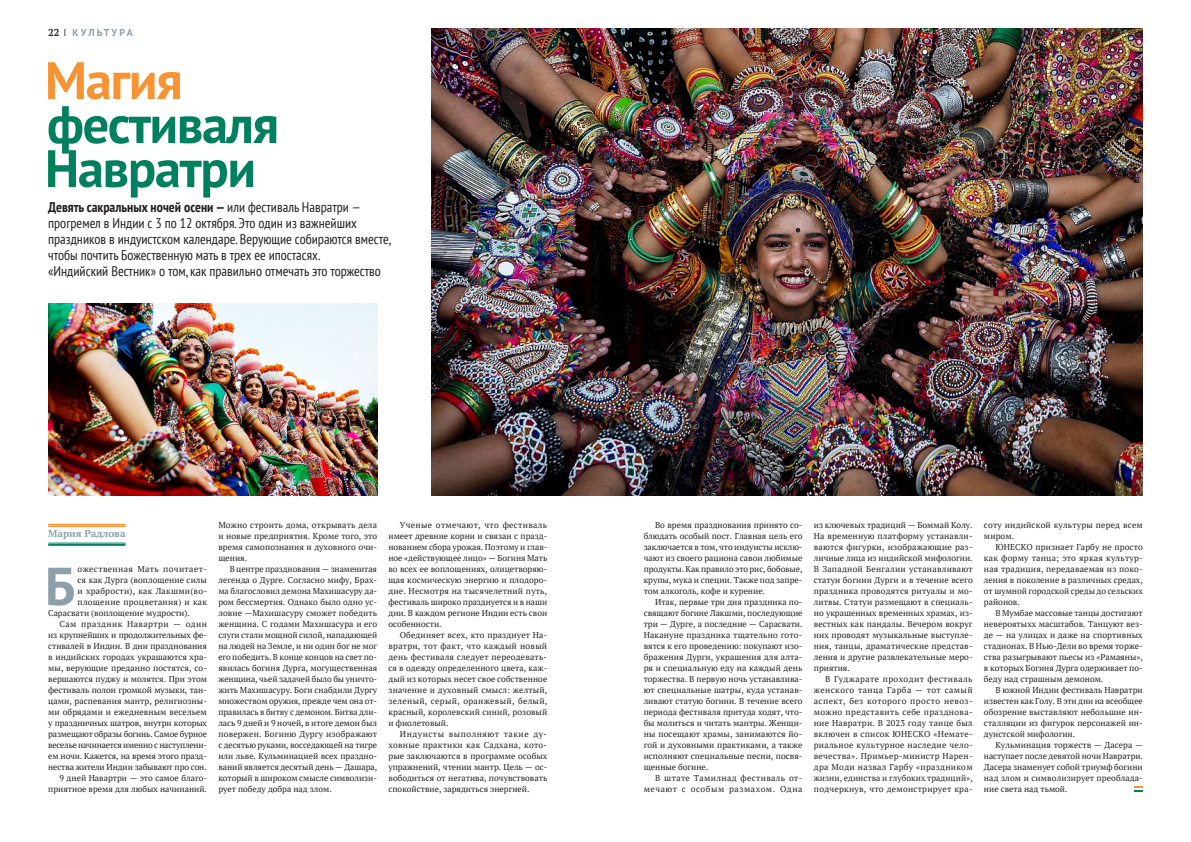
<style>
.page{position:relative;width:1191px;height:842px;background:#fff}
.page>*{position:absolute;margin:0;border:0;box-sizing:border-box;transform-origin:0 0}
.Bukva{font:700 53.4px "PT Sans";color:#8c9faa}
.TITLE_1{font:700 52.5px/44px "PT Sans";letter-spacing:-.025em;color:#00805f}
.Lid{font:condensed 14px/16px "PT Sans";color:#231f20}
.Autor{font:700 10px "PT Serif";color:#8c9faa}
.t1{font:700 10px "PT Sans";letter-spacing:.195em;color:#8c9faa}
.TEXT{font:8.5px/11px "PT Serif";color:#231f20;text-align:justify}
.TEXT-2{font:8.5px/11px "PT Serif";letter-spacing:.05em;color:#231f20;text-align:right}
.Bukva-2{font:8.5px "PT Serif";letter-spacing:.025em;color:#231f20}
.TEXT-3{font:8.5px/11px "PT Serif";letter-spacing:.025em;color:#231f20}
.Bukva-3{font:8.5px "PT Serif";color:#231f20}
.Bukva-4{font:8.5px "PT Serif";letter-spacing:.005em;color:#231f20}
.Bukva-5{font:8.5px "PT Serif";letter-spacing:.045em;color:#231f20}
.s1{font-family:"PT Serif";color:#231f20}
.s2{font-weight:400;font-stretch:condensed;color:#231f20}
.s3{color:#f79332}
.s4{font-weight:700}
</style>
<div class="page">
<svg style="left:1134px;top:786px;width:8px;height:6px"></svg>
<hr style="left:48px;top:543px;width:78px;height:1px;background:#00805f">
<hr style="left:48px;top:544px;width:78px;height:2px;background:#00805f">
<hr style="left:48px;top:524px;width:78px;height:2px;background:#f79332">
<hr style="left:48px;top:526px;width:78px;height:1px;background:#f79332">
<img style="left:431px;top:29px;width:711px;height:466px">
<img style="left:48px;top:304px;width:329px;height:191px">
<p class="t1" style="left:48px;top:26px;width:86px"><span class="s1">22</span> <span class="s2">I</span> КУЛЬТУРА</p>
<p class="TITLE_1" style="left:45px;top:57px;width:236px"><span class="s3">Магия </span>фестиваля<br>Навратри</p>
<p class="Lid" style="left:48px;top:199px;width:344px"><span class="s4">Девять сакральных ночей осени —</span> или фестиваль Навратри — прогремел в Индии с 3 по 12 октября. Это один из важнейших праздников в индуистском календаре. Верующие собираются вместе, чтобы почтить Божественную мать в трех ее ипостасях.<br>«Индийский Вестник» о том, как правильно отмечать это торжество</p>
<p class="Autor" style="left:48px;top:527px;width:79px">Мария Радлова</p>
<p class="Bukva" style="left:45px;top:551px;width:32px">Б</p>
<p class="Bukva-5" style="left:78px;top:563px;width:131px">ожественная Мать почитает-</p>
<p class="Bukva-4" style="left:78px;top:574px;width:131px">ся как Дурга (воплощение силы</p>
<p class="Bukva-2" style="left:78px;top:585px;width:131px">и храбрости), как Лакшми(во-</p>
<p class="Bukva-2" style="left:78px;top:596px;width:131px">площение процветания) и как</p>
<p class="Bukva-3" style="left:48px;top:607px;width:143px">Сарасвати (воплощение мудрости).</p>
<p class="TEXT" style="left:48px;top:618px;width:160px;text-indent:11px">Сам праздник Навартри — один из крупнейших и продолжительных фе&shy;стивалей в Индии. В дни празднования в индийских городах украшаются хра&shy;мы, верующие преданно постятся, со&shy;вершаются пуджу и молятся. При этом фестиваль полон громкой музыки, тан&shy;цами, распевания мантр, религиозны&shy;ми обрядами и ежедневным весельем у праздничных шатров, внутри которых размещают образы богинь. Самое бурное веселье начинается именно с наступлени&shy;ем ночи. Кажется, на время этого празд&shy;нества жители Индии забывают про сон.</p>
<p class="TEXT" style="left:48px;top:772px;width:160px;text-align:right">9 дней Навартри — это самое благо&shy;приятное время для любых начинаний.</p>
<p class="TEXT" style="left:218px;top:519px;width:160px">Можно строить дома, открывать дела и новые предприятия. Кроме того, это время самопознания и духовного очи&shy;щения.</p>
<p class="TEXT" style="left:218px;top:563px;width:160px;text-indent:11px">В центре празднования — знаменитая легенда о Дурге. Согласно мифу, Брах&shy;ма благословил демона Махишасуру да&shy;ром бессмертия. Однако было одно ус&shy;ловие —Махишасуру сможет победить женщина. С годами Махишасура и его слуги стали мощной силой, нападающей на людей на Земле, и ни один бог не мог его победить. В конце концов на свет по&shy;явилась богиня Дурга, могущественная женщина, чьей задачей было бы уничто&shy;жить Махишасуру. Боги снабдили Дургу множеством оружия, прежде чем она от&shy;правилась в битву с демоном. Битва дли&shy;лась 9 дней и 9 ночей, в итоге демон был повержен. Богиню Дургу изображают с десятью руками, восседающей на тигре или льве. Кульминацией всех праздно&shy;ваний является десятый день — Дашара, который в широком смысле символизи&shy;рует победу добра над злом.</p>
<p class="TEXT" style="left:388px;top:519px;width:160px;text-indent:11px">Ученые отмечают, что фестиваль имеет древние корни и связан с празд&shy;нованием сбора урожая. Поэтому и глав&shy;ное «действующее лицо» — Богиня Мать во всех ее воплощениях, олицетворяю&shy;щая космическую энергию и плодоро&shy;дие. Несмотря на тысячелетний путь, фестиваль широко празднуется и в наши дни. В каждом регионе Индии есть свои особенности.</p>
<p class="TEXT" style="left:388px;top:629px;width:160px;text-indent:11px">Обединяет всех, кто празднует На&shy;вратри, тот факт, что каждый новый день фестиваля следует переодевать&shy;ся в одежду определенного цвета, каж&shy;дый из которых несет свое собственное значение и духовный смысл: желтый, зеленый, серый, оранжевый, белый, красный, королевский синий, розовый и фиолетовый.</p>
<p class="TEXT" style="left:388px;top:728px;width:160px;text-indent:11px">Индуисты выполняют такие ду&shy;ховные практики как Садхана, кото&shy;рые заключаются в программе особых упражнений, чтении мантр. Цель — ос&shy;вободиться от негатива, почувствовать спокойствие, зарядиться энергией.</p>
<p class="TEXT" style="left:643px;top:519px;width:160px;text-indent:11px">Во время празднования принято со&shy;блюдать особый пост. Главная цель его заключается в том, что индуисты исклю&shy;чают из своего рациона савои любимые продукты. Как правило это рис, бобовые, крупы, мука и специи. Также под запре&shy;том алкоголь, кофе и курение.</p>
<p class="TEXT" style="left:643px;top:596px;width:160px;text-indent:11px">Итак, первые три дня праздника по&shy;свящают богине Лакшми, последующие три — Дурге, а последние — Сарасвати.<br>Накануне праздника тщательно гото&shy;вятся к его проведению: покупают изо&shy;бражения Дурги, украшения для алта&shy;ря и специальную еду на каждый день торжества. В первую ночь устанавлива&shy;ют специальные шатры, куда устанав&shy;ливают статую богини. В течение всего периода фестиваля притуда ходят, что&shy;бы молиться и читать мантры. Женщи&shy;ны посещают храмы, занимаются йо&shy;гой и духовными практиками, а также исполняют специальные песни, посвя&shy;щенные богине.</p>
<p class="TEXT-2" style="left:643px;top:772px;width:160px">В штате Тамилнад фестиваль от&shy;мечают с особым размахом. Одна</p>
<p class="TEXT" style="left:814px;top:519px;width:160px">из ключевых традиций — Боммай Колу.<br>На временную платформу устанавли&shy;ваются фигурки, изображающие раз&shy;личные лица из индийской мифологии.<br>В Западной Бенгалии устанавливают статуи богини Дурги и в течение всего праздника проводятся ритуалы и мо&shy;литвы. Статуи размещают в специаль&shy;но украшенных временных храмах, из&shy;вестных как пандалы. Вечером вокруг них проводят музыкальные выступле&shy;ния, танцы, драматические представ&shy;ления и другие развлекательные меро&shy;приятия.</p>
<p class="TEXT" style="left:814px;top:673px;width:160px;text-indent:11px">В Гуджарате проходит фестиваль женского танца Гарба — тот самый аспект, без которого просто невоз&shy;можно представить себе празднова&shy;ние Навратри. В 2023 году танце был включен в список ЮНЕСКО «Немате&shy;риальное культурное наследие чело&shy;вечества». Примьер-министр Нарен&shy;дра Моди назвал Гарбу «праздником жизни, единства и глубоких традиций», подчеркнув, что демонстрирует кра-</p>
<p class="TEXT-3" style="left:984px;top:519px;width:160px">соту индийской культуры перед всем миром.</p>
<p class="TEXT" style="left:984px;top:541px;width:160px;text-indent:11px">ЮНЕСКО признает Гарбу не просто как форму танца; это яркая культур&shy;ная традиция, передаваемая из поко&shy;ления в поколение в различных средах, от шумной городской среды до сельских районов.</p>
<p class="TEXT" style="left:984px;top:607px;width:160px;text-indent:11px">В Мумбае массовые танцы достигают невероятыхх масштабов. Танцуют вез&shy;де — на улицах и даже на спортивных стадионах. В Нью-Дели во время торже&shy;ства разыгрывают пьесы из «Рамаяны», в которых Богиня Дурга одерживает по&shy;беду над страшным демоном.</p>
<p class="TEXT" style="left:984px;top:684px;width:160px;text-indent:11px">В южной Индии фестиваль Навратри известен как Голу. В эти дни на всеобщее обозрение выставляют небольшие ин&shy;сталляции из фигурок персонажей ин&shy;дуистской мифологии.</p>
<p class="TEXT" style="left:984px;top:739px;width:160px;text-indent:11px">Кульминация торжеств — Дасера — наступает после девятой ночи Навратри.<br>Дасера знаменует собой триумф богини над злом и символизирует преоблада&shy;ние света над тьмой.</p>
</div>
